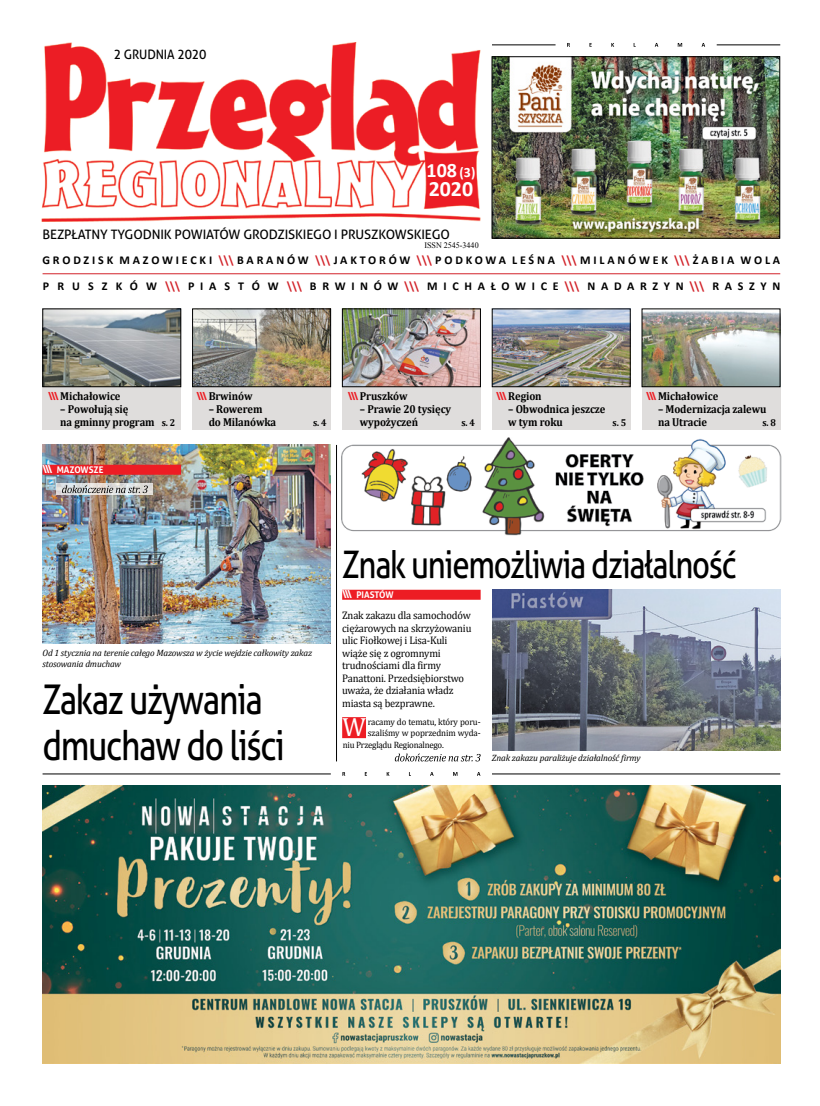
<style>
.page{position:relative;width:820px;height:1106px;background:#fff}
.page>*{position:absolute;margin:0;border:0;box-sizing:border-box;transform-origin:0 0}
.t1{font:41px/46px "Aller";letter-spacing:-.04em;color:#000;scale:.82 1}
.t2{font:38px "Aller";letter-spacing:-.04em;color:#000;scale:.82 1}
.t3{font:26.5px "Cambria";color:#fff;scale:.96 1}
.t4{font:700 21.9px "Calibri";color:#fff}
.t5{font:700 20.5px "Calibri";color:#fff}
.t6{font:13px "Aller";letter-spacing:-.01em;color:#000}
.t7{font:13px "Aller";letter-spacing:-.01em;color:#000;scale:.94 1}
.t8{font:700 12px "Calibri";letter-spacing:.235em;color:#000}
.t9{font:700 12px "Calibri";letter-spacing:.475em;color:#000}
.t10{font:700 11.5px/13px "Cambria";letter-spacing:-.01em;color:#000;scale:.92 1}
.t11{font:11px/12.5px "Cambria";letter-spacing:-.015em;color:#000;scale:.95 1}
.t12{font:700 10px "Cambria";color:#000;scale:.92 1}
.t13{font:italic 9.2px/11px "Cambria";letter-spacing:-.015em;color:#000}
.t14{font:9.2px "Cambria";letter-spacing:-.015em;color:#000;scale:.96 1}
.t15{font:700 9.2px "Aller";color:#fff;scale:.96 1}
.t16{font:8.4px "Times New Roman";color:#000;scale:.96 1}
.s1{font-size:14.2px}
.s2{color:#d2232a}
.s3{font-family:"Aller";font-size:11.1px;color:#ed1d24}
.s4{font-size:10px}
.s5{font-size:11px}
</style>
<div class="page">
<img style="left:41px;top:43px;width:439px;height:179px">
<div style="left:492px;top:308px;width:138px;height:121px;background:#dfdddc"></div>
<div style="left:641px;top:308px;width:139px;height:121px;background:#dfdddc"></div>
<div style="left:192px;top:308px;width:139px;height:121px;background:#dfdddc"></div>
<img style="left:494px;top:311px;width:134px;height:74px">
<div style="left:492px;top:309px;width:138px;height:78px;border:1px solid #000"></div>
<img style="left:643px;top:311px;width:135px;height:74px">
<div style="left:641px;top:309px;width:139px;height:78px;border:1px solid #000"></div>
<img style="left:194px;top:311px;width:135px;height:74px">
<div style="left:192px;top:309px;width:139px;height:78px;border:1px solid #000"></div>
<div style="left:342px;top:308px;width:138px;height:121px;background:#dfdddc"></div>
<div style="left:43px;top:308px;width:138px;height:121px;background:#dfdddc"></div>
<img style="left:344px;top:311px;width:134px;height:74px">
<div style="left:342px;top:309px;width:138px;height:78px;border:1px solid #000"></div>
<img style="left:45px;top:311px;width:134px;height:74px">
<div style="left:43px;top:309px;width:138px;height:78px;border:1px solid #000"></div>
<hr style="left:43px;top:273px;width:737px;height:1px;background:#d2232a">
<img style="left:43px;top:785px;width:736px;height:278px">
<img style="left:43px;top:445px;width:288px;height:198px">
<img style="left:492px;top:590px;width:288px;height:160px">
<div style="left:342px;top:589px;width:138px;height:10px;background:#ed1d24"></div>
<div style="left:342px;top:717px;width:24px;height:21px;background:#ed1d24"></div>
<img style="left:342px;top:437px;width:439px;height:99px">
<img style="left:493px;top:58px;width:284px;height:178px">
<div style="left:491px;top:56px;width:288px;height:182px;border:1px solid #000"></div>
<svg style="left:567px;top:43px;width:137px;height:4px"></svg>
<hr style="left:492px;top:45px;width:63px;height:1px;background:#000">
<hr style="left:716px;top:45px;width:64px;height:1px;background:#000">
<svg style="left:342px;top:772px;width:138px;height:4px"></svg>
<hr style="left:43px;top:773px;width:288px;height:1px;background:#000">
<hr style="left:492px;top:773px;width:288px;height:1px;background:#000">
<hr style="left:336px;top:445px;width:1px;height:316px;background:#000">
<svg style="left:57px;top:483px;width:96px;height:12px"></svg>
<svg style="left:62px;top:485px;width:86px;height:8px"></svg>
<svg style="left:394px;top:753px;width:86px;height:8px"></svg>
<div style="left:43px;top:465px;width:138px;height:10px;background:#ed1d24"></div>
<p class="t7" style="left:114px;top:47px;width:100px">2 GRUDNIA 2020</p>
<h3 class="t5" style="left:426px;top:157px;width:50px">108 <span class="s1">(3)</span></h3>
<h3 class="t4" style="left:428px;top:175px;width:46px">2020</h3>
<p class="t6" style="left:43px;top:226px;width:409px">BEZPŁATNY TYGODNIK POWIATÓW GRODZISKIEGO I PRUSZKOWSKIEGO</p>
<p class="t16" style="left:424px;top:239px;width:58px">ISSN 2545-3440</p>
<p class="t8" style="left:42px;top:253px;width:739px">GRODZISK MAZOWIECKI <span class="s2">\\\</span>BARANÓW <span class="s2">\\\</span>JAKTORÓW <span class="s2">\\\</span>PODKOWA LEŚNA <span class="s2">\\\</span>MILANÓWEK <span class="s2">\\\</span>ŻABIA WOLA</p>
<p class="t9" style="left:43px;top:278px;width:738px">P R U S Z K Ó W <span class="s2">\\\</span> PIA S T Ó W <span class="s2">\\\</span> BRWINÓW<span class="s2">\\\</span> MICHAŁOWICE<span class="s2">\\\</span> NADARZYN<span class="s2">\\\</span> RASZYN</p>
<p class="t10" style="left:48px;top:389px;width:80px"><span class="s3">\\\</span> Michałowice</p>
<p class="t10" style="left:60px;top:402px;width:126px">– Powołują się<br>na gminny program <span class="s4">s. 2</span></p>
<p class="t15" style="left:43px;top:464px;width:65px"><span class="s5">\\\</span> MAZOWSZE</p>
<p class="t10" style="left:196px;top:389px;width:62px"><span class="s3">\\\</span> Brwinów</p>
<p class="t10" style="left:208px;top:402px;width:75px">– Rowerem do Milanówka</p>
<p class="t12" style="left:313px;top:416px;width:16px">s. 4</p>
<p class="t10" style="left:348px;top:389px;width:66px"><span class="s3">\\\</span> Pruszków</p>
<p class="t10" style="left:360px;top:402px;width:101px">– Prawie 20 tysięcy wypożyczeń</p>
<p class="t12" style="left:461px;top:416px;width:16px">s. 4</p>
<p class="t10" style="left:496px;top:389px;width:51px"><span class="s3">\\\</span> Region</p>
<p class="t10" style="left:508px;top:402px;width:107px">– Obwodnica jeszcze w tym roku</p>
<p class="t12" style="left:612px;top:416px;width:16px">s. 5</p>
<p class="t10" style="left:645px;top:389px;width:80px"><span class="s3">\\\</span> Michałowice</p>
<p class="t10" style="left:658px;top:402px;width:119px">– Modernizacja zalewu na Utracie</p>
<p class="t12" style="left:762px;top:416px;width:16px">s. 8</p>
<p class="t13" style="left:43px;top:646px;width:271px">Od 1 stycznia na terenie całego Mazowsza w życie wejdzie całkowity zakaz stosowania dmuchaw</p>
<h1 class="t1" style="left:43px;top:677px;width:297px">Zakaz używania dmuchaw do liści</h1>
<h2 class="t2" style="left:342px;top:542px;width:482px">Znak uniemożliwia działalność</h2>
<p class="t15" style="left:342px;top:589px;width:55px"><span class="s5">\\\</span> PIASTÓW</p>
<p class="t11" style="left:342px;top:609px;width:137px">Znak zakazu dla samochodów ciężarowych na skrzyżowaniu ulic Fiołkowej i Lisa-Kuli wiąże się z ogromnymi trudnościami dla firmy<br>Panattoni. Przedsiębiorstwo uważa, że działania władz miasta są bezprawne.</p>
<h3 class="t3" style="left:342px;top:711px;width:26px">W</h3>
<p class="t14" style="left:368px;top:716px;width:119px">racamy do tematu, który poru-</p>
<p class="t14" style="left:368px;top:727px;width:119px">szaliśmy w poprzednim wyda-</p>
<p class="t14" style="left:342px;top:739px;width:107px">niu Przeglądu Regionalnego.</p>
<p class="t13" style="left:492px;top:752px;width:150px">Znak zakazu paraliżuje działalność firmy</p>
</div>
